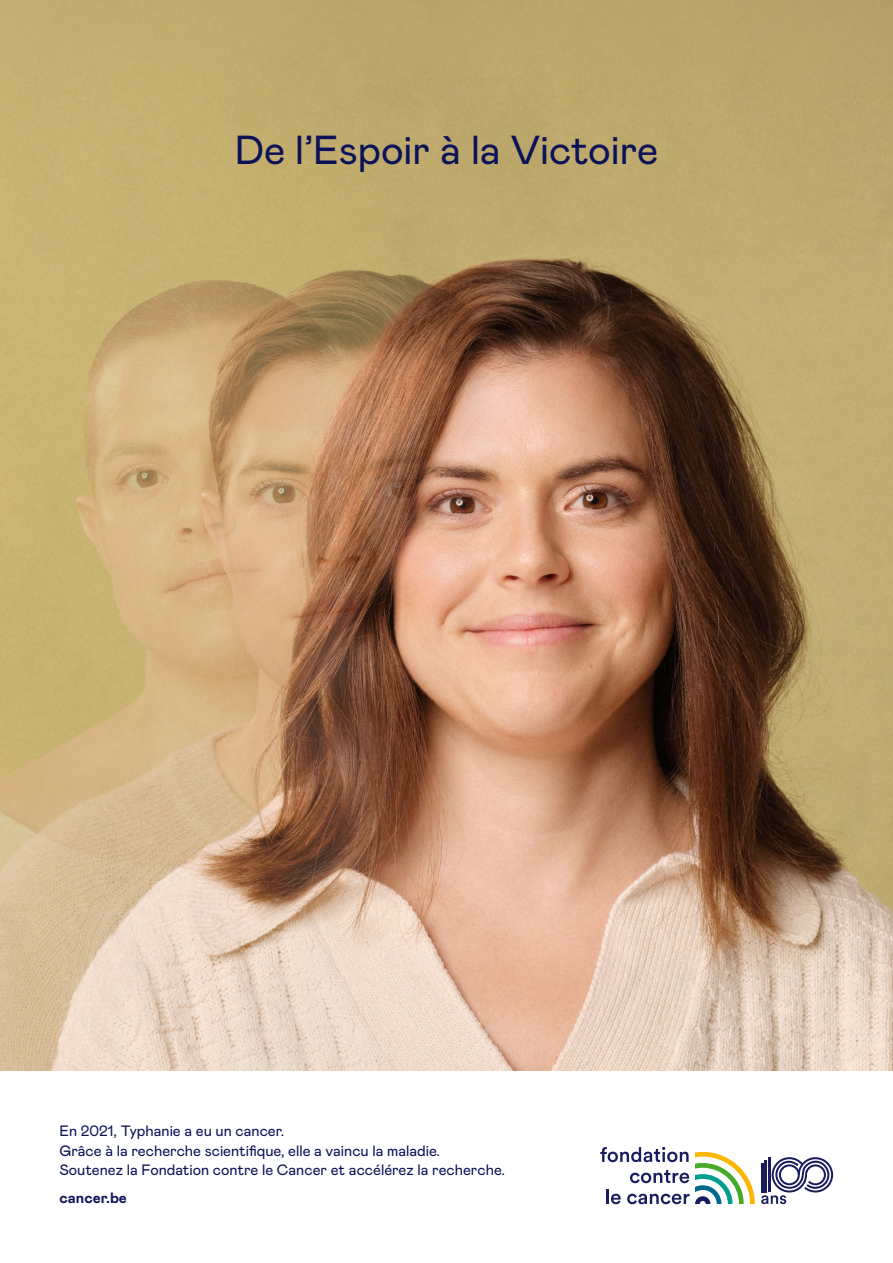
<style>
.page{position:relative;width:893px;height:1263px;background:#fff}
.page>*{position:absolute;margin:0;border:0;box-sizing:border-box;transform-origin:0 0}
.t1{font:40.5px "Mabry Pro";color:#0b1257}
.t2{font:15px/19.5px "Mabry Pro";color:#0b1257}
.t3{font:700 15px "Mabry Pro";color:#0b1257}
</style>
<div class="page">
<img style="left:0;top:0;width:893px;height:1070px">
<svg style="left:695px;top:1152px;width:60px;height:52px"></svg>
<svg style="left:600px;top:1147px;width:89px;height:15px"></svg>
<svg style="left:630px;top:1170px;width:59px;height:13px"></svg>
<hr style="left:606px;top:1189px;width:3px;height:15px;background:#1a1d5d">
<svg style="left:611px;top:1194px;width:10px;height:10px"></svg>
<svg style="left:627px;top:1194px;width:62px;height:10px"></svg>
<svg style="left:761px;top:1157px;width:72px;height:47px"></svg>
<h1 class="t1" style="left:235px;top:122px;width:425px">De l’Espoir à la Victoire</h1>
<p class="t2" style="left:60px;top:1121px;width:447px">En 2021, Typhanie a eu un cancer.<br>Grâce à la recherche scientifique, elle a vaincu la maladie.<br>Soutenez la Fondation contre le Cancer et accélérez la recherche.</p>
<p class="t3" style="left:60px;top:1187px;width:69px">cancer.be</p>
</div>
